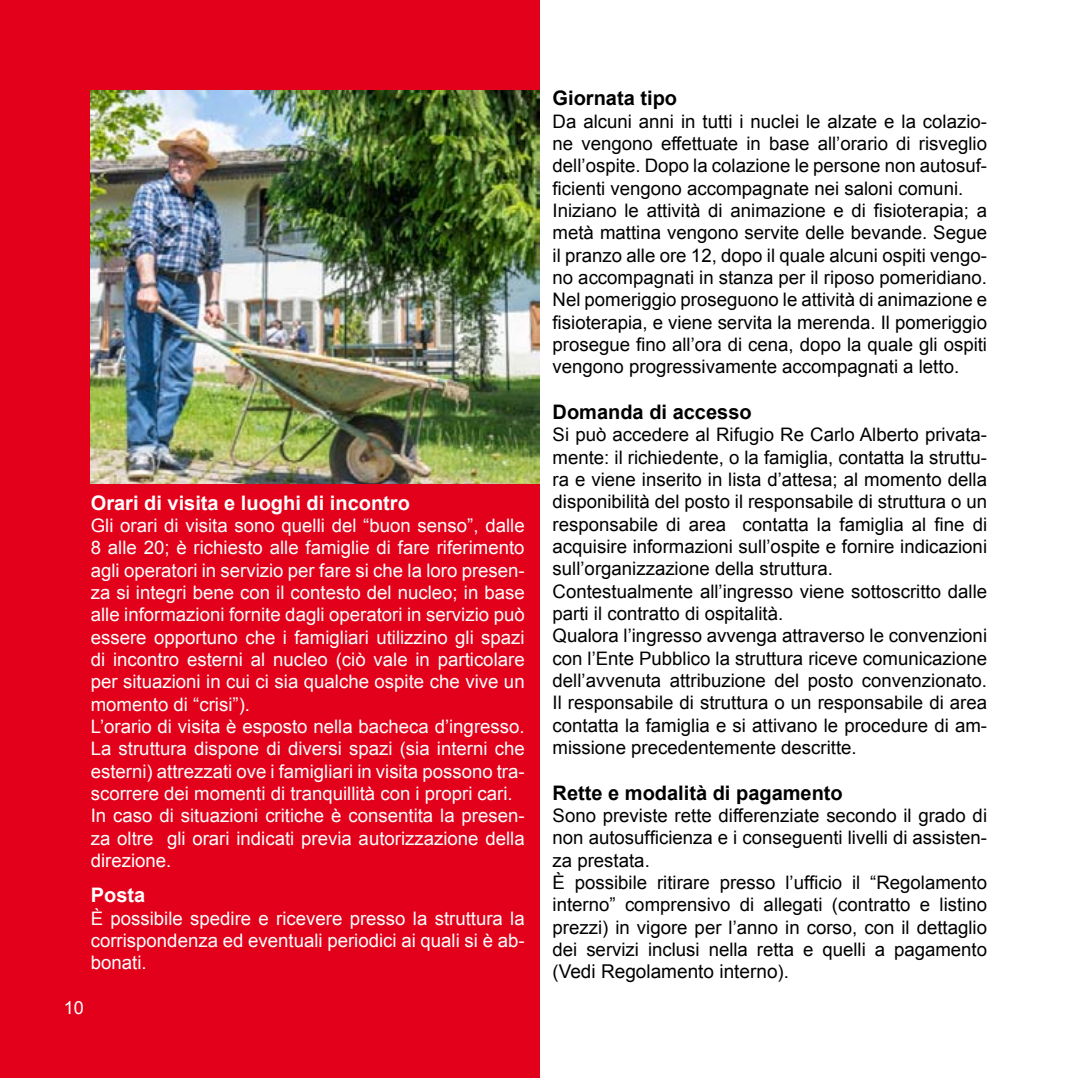
<style>
.page{position:relative;width:1078px;height:1078px;background:#fff}
.page>*{position:absolute;margin:0;border:0;box-sizing:border-box;transform-origin:0 0}
.t1{font:700 20px "Arial";color:#000}
.t2{font:700 20px "Arial";color:#fff}
.t3{font:19px "Arial";color:#000}
.t4{font:18.6px/22.4px "Arial";color:#000}
.t5{font:18.6px/22.4px "Arial";color:#fff}
.t6{font:18px "Arial";color:#fff}
.s1{font-size:18.6px}
</style>
<div class="page">
<div style="left:0;top:0;width:540px;height:1077px;background:#e2001a"></div>
<img style="left:91px;top:91px;width:448px;height:392px">
<p class="t2" style="left:91px;top:489px;width:320px">Orari di visita e luoghi di incontro</p>
<p class="t5" style="left:91px;top:514px;width:435px">Gli orari di visita sono quelli del “buon senso”, dalle 8 alle 20; è richiesto alle famiglie di fare riferimento agli operatori in servizio per fare si che la loro presen&shy;za si integri bene con il contesto del nucleo; in base alle informazioni fornite dagli operatori in servizio può essere opportuno che i famigliari utilizzino gli spazi di incontro esterni al nucleo (ciò vale in particolare per situazioni in cui ci sia qualche ospite che vive un momento di “crisi”).<br>L’orario di visita è esposto nella bacheca d’ingresso.<br>La struttura dispone di diversi spazi (sia interni che esterni) attrezzati ove i famigliari in visita possono tra&shy;scorrere dei momenti di tranquillità con i propri cari.<br>In caso di situazioni critiche è consentita la presen&shy;za oltre gli orari indicati previa autorizzazione della direzione.</p>
<p class="t2" style="left:91px;top:881px;width:56px">Posta</p>
<p class="t5" style="left:91px;top:906px;width:435px;text-align:justify">È possibile spedire e ricevere presso la struttura la corrispondenza ed eventuali periodici ai quali si è ab&shy;bonati.</p>
<p class="t6" style="left:64px;top:995px;width:22px">10</p>
<p class="t1" style="left:552px;top:85px;width:126px">Giornata tipo</p>
<p class="t4" style="left:552px;top:110px;width:436px">Da alcuni anni in tutti i nuclei le alzate e la colazio&shy;ne vengono effettuate in base all’orario di risveglio dell’ospite. Dopo la colazione le persone non autosuf&shy;ficienti vengono accompagnate nei saloni comuni.<br>Iniziano le attività di animazione e di fisioterapia; a metà mattina vengono servite delle bevande. Segue il pranzo alle ore 12, dopo il quale alcuni ospiti vengo&shy;no accompagnati in stanza per il riposo pomeridiano.<br>Nel pomeriggio proseguono le attività di animazione e fisioterapia, e viene servita la merenda. Il pomeriggio prosegue fino all’ora di cena, dopo la quale gli ospiti vengono progressivamente accompagnati a letto.</p>
<p class="t1" style="left:552px;top:399px;width:200px">Domanda di accesso</p>
<p class="t4" style="left:552px;top:423px;width:436px">Si può accedere al Rifugio Re Carlo Alberto privata&shy;mente: il richiedente, o la famiglia, contatta la struttu&shy;ra e viene inserito in lista d’attesa; al momento della disponibilità del posto il responsabile di struttura o un responsabile di area contatta la famiglia al fine di acquisire informazioni sull’ospite e fornire indicazioni sull’organizzazione della struttura.<br>Contestualmente all’ingresso viene sottoscritto dalle parti il contratto di ospitalità.<br>Qualora l’ingresso avvenga attraverso le convenzioni con l’Ente Pubblico la struttura riceve comunicazione dell’avvenuta attribuzione del posto convenzionato.<br>Il responsabile di struttura o un responsabile di area contatta la famiglia e si attivano le procedure di am&shy;missione precedentemente descritte.</p>
<p class="t1" style="left:552px;top:779px;width:292px">Rette e modalità di pagamento</p>
<p class="t4" style="left:552px;top:804px;width:436px">Sono previste rette differenziate secondo il grado di non autosufficienza e i conseguenti livelli di assisten&shy;za prestata.<br>È possibile ritirare presso l’ufficio il “Regolamento interno” comprensivo di allegati (contratto e listino prezzi) in vigore per l’anno in corso, con il dettaglio dei servizi inclusi nella retta e quelli a pagamento</p>
<p class="t3" style="left:552px;top:959px;width:238px"><span class="s1">(</span>Vedi Regolamento interno<span class="s1">).</span></p>
</div>
